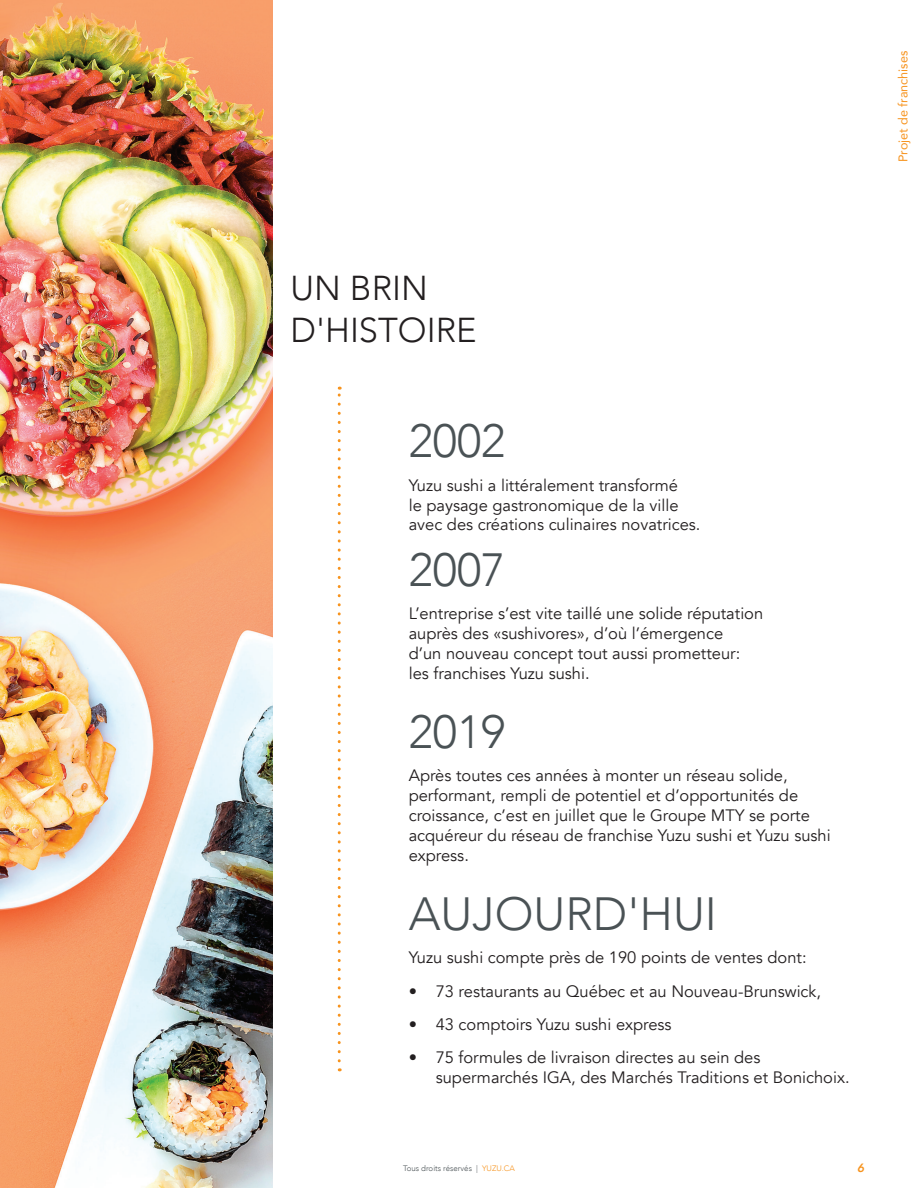
<style>
.page{position:relative;width:918px;height:1188px;background:#fff}
.page>*{position:absolute;margin:0;border:0;box-sizing:border-box;transform-origin:0 0}
.Texte_Courant{font:300 46.5px "Avenir";color:#4a5255}
._01-Gros_Titre{font:300 46.5px "Avenir";color:#4a5255}
._02-Titre{font:300 34.5px/41.4px "Avenir";color:#231f20}
.Texte_Courant-2{font:16.5px/19.8px "Avenir";color:#231f20}
.t1{font:12.6px "Avenir";color:#f7931d}
.t2{font:italic 800 12px "Avenir";color:#f7931d}
.t3{font:300 7.95px "Avenir";color:#4a5255}
.s1{color:#f7931d}
</style>
<div class="page">
<svg style="left:338px;top:387px;width:3px;height:674px"></svg>
<img style="left:0;top:0;width:273px;height:1188px">
<p class="t1" style="left:893px;top:162px;width:113px;rotate:-90deg">Projet de franchises</p>
<p class="_02-Titre" style="left:291px;top:268px;width:188px">UN BRIN<br>D'HISTOIRE</p>
<p class="_01-Gros_Titre" style="left:409px;top:414px;width:98px">2002</p>
<p class="Texte_Courant-2" style="left:409px;top:475px;width:293px">Yuzu sushi a littéralement transformé<br>le paysage gastronomique de la ville avec des créations culinaires novatrices.</p>
<p class="_01-Gros_Titre" style="left:409px;top:543px;width:98px">2007</p>
<p class="Texte_Courant-2" style="left:409px;top:604px;width:356px">L’entreprise s’est vite taillé une solide réputation auprès des «sushivores», d’où l’émergence<br>d’un nouveau concept tout aussi prometteur: les franchises Yuzu sushi.</p>
<p class="Texte_Courant" style="left:409px;top:705px;width:98px">2019</p>
<p class="Texte_Courant-2" style="left:409px;top:766px;width:424px">Après toutes ces années à monter un réseau solide, performant, rempli de potentiel et d’opportunités de croissance, c’est en juillet que le Groupe MTY se porte acquéreur du réseau de franchise Yuzu sushi et Yuzu sushi express.</p>
<p class="Texte_Courant" style="left:409px;top:886px;width:310px">AUJOURD'HUI</p>
<p class="Texte_Courant-2" style="left:409px;top:948px;width:399px">Yuzu sushi compte près de 190 points de ventes dont:</p>
<p class="Texte_Courant-2" style="left:409px;top:981px;width:414px">• 73 restaurants au Québec et au Nouveau-Brunswick,</p>
<p class="Texte_Courant-2" style="left:409px;top:1015px;width:264px">• 43 comptoirs Yuzu sushi express</p>
<p class="Texte_Courant-2" style="left:436px;top:1048px;width:415px;text-indent:-27px">• 75 formules de livraison directes au sein des supermarchés IGA, des Marchés Traditions et Bonichoix.</p>
<p class="t3" style="left:403px;top:1164px;width:113px">Tous droits réservés | <span class="s1">YUZU.CA</span></p>
<p class="t2" style="left:857px;top:1161px;width:9px">6</p>
</div>
